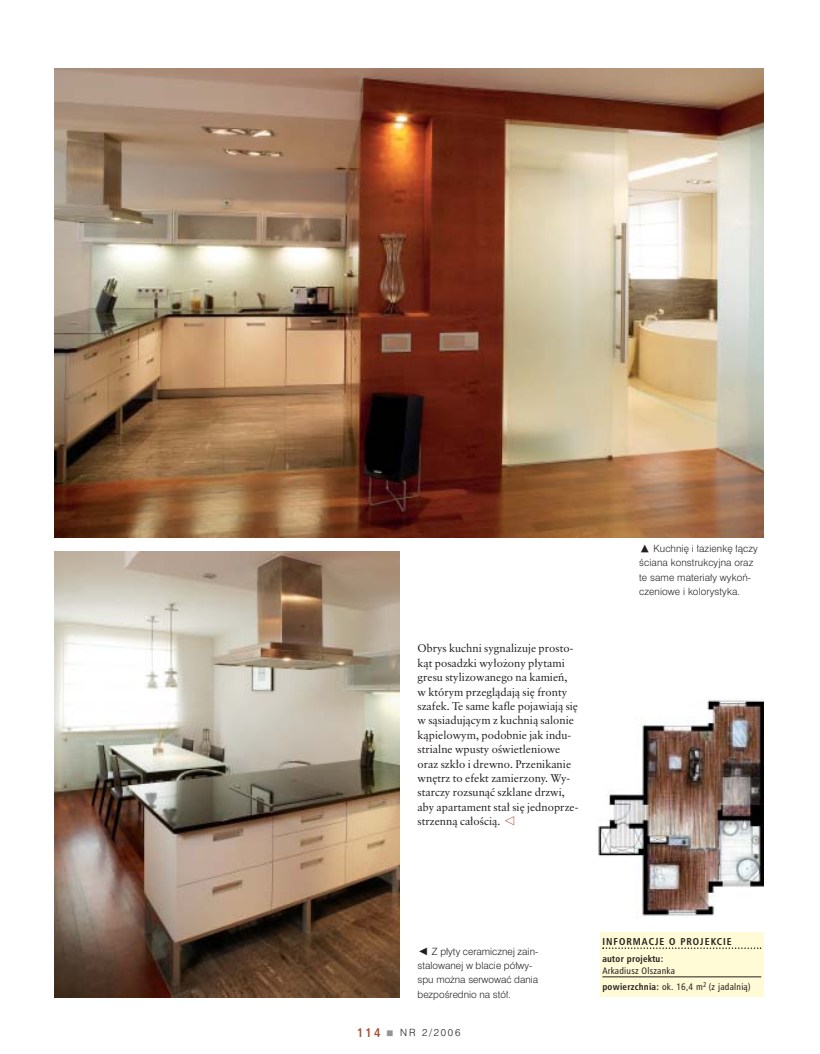
<style>
.page{position:relative;width:820px;height:1054px;background:#fff}
.page>*{position:absolute;margin:0;border:0;box-sizing:border-box;transform-origin:0 0}
.t1{font:11.25px/14.4px "Classical Garamond PL";color:#231f1f}
.t2{font:300 10px/14.4px "Swiss 721 PL";letter-spacing:.01em;color:#231f1f}
.t3{font:700 condensed 10px "Humanist Triple Seven PL";letter-spacing:.1em;color:#231f1f}
.t4{font:condensed 9.38px/16px "Humanist Triple Seven PL";letter-spacing:.025em;color:#231f1f}
.t5{font:700 condensed 9.38px "Humanist Triple Seven PL";letter-spacing:.025em;color:#231f1f}
.s1{font-family:"Newspaper Pi PL";font-size:11.88px;color:#a74c32}
.s2{font-family:"Newspaper Pi PL";font-weight:400}
.s3{font-family:"Humanist Triple Seven PL";font-weight:700;font-stretch:condensed;font-size:12.5px;color:#a74c32}
.s4{font-family:"Newspaper Pi PL";font-weight:400;font-size:11.25px;color:#939497}
.s5{font-weight:700}
</style>
<div class="page">
<img style="left:54px;top:68px;width:710px;height:930px">
<p class="t1" style="left:417px;top:642px;width:162px">Obrys kuchni sygnalizuje prosto&shy;kàt posadzki wy∏o˝ony p∏ytami gresu stylizowanego na kamieƒ, w którym przeglàdajà si´ fronty szafek. Te same kafle pojawiajà si´ w sàsiadujàcym z kuchnià salonie kàpielowym, podobnie jak indu&shy;strialne wpusty oÊwietleniowe oraz szk∏o i drewno. Przenikanie wn´trz to efekt zamierzony. Wy&shy;starczy rozsunàç szklane drzwi, aby apartament sta∏ si´ jednoprze&shy;strzennà ca∏oÊcià. <span class="s1">D</span></p>
<p class="t2" style="left:639px;top:542px;width:120px"><span class="s2">Z</span> Kuchni´ i ∏azienk´ ∏àczy<br>Êciana konstrukcyjna oraz te same materia∏y wykoƒ&shy;czeniowe i kolorystyka.</p>
<p class="t2" style="left:417px;top:944px;width:122px"><span class="s2">C</span> Z p∏yty ceramicznej zain&shy;stalowanej w blacie pó∏wy&shy;spu mo˝na serwowaç dania bezpoÊrednio na stó∏.</p>
<p class="t2" style="left:357px;top:1025px;width:105px"><span class="s3">114</span> <span class="s4">r</span> NR 2/2006</p>
<p class="t3" style="left:602px;top:937px;width:131px">INFORMACJE O PROJEKCIE</p>
<p class="t5" style="left:602px;top:954px;width:62px">autor projektu:</p>
<p class="t4" style="left:602px;top:963px;width:150px">Arkadiusz Olszanka<br><span class="s5">powierzchnia:</span> ok. 16,4 m<sup>2</sup> (z jadalnià)</p>
</div>
